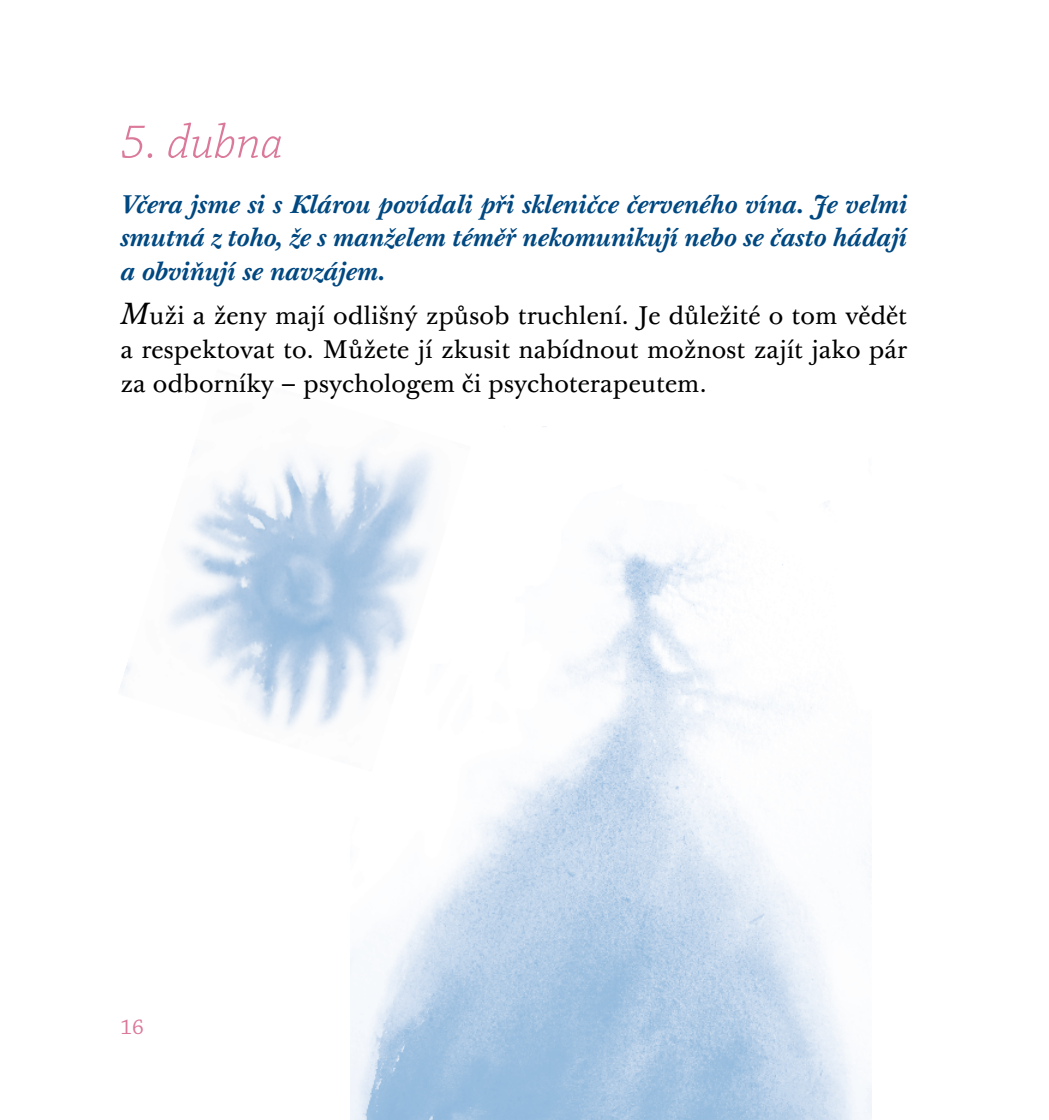
<style>
.page{position:relative;width:1049px;height:1120px;background:#fff}
.page>*{position:absolute;margin:0;border:0;box-sizing:border-box;transform-origin:0 0}
.t1{font:italic 300 50px "Chaparral Pro";color:#db799a}
.t2{font:25px/33.8px "Baskerville Ten Pro";color:#000;text-align:justify}
.t3{font:italic 700 25px/33.8px "Baskerville Ten Pro";color:#004881;text-align:justify}
.t4{font:22.5px "Chaparral Pro";color:#db799a}
.s1{font-style:italic;font-size:30px}
</style>
<div class="page">
<img style="left:351px;top:501px;width:521px;height:619px">
<img style="left:120px;top:451px;width:351px;height:321px">
<h1 class="t1" style="left:120px;top:115px;width:164px">5. dubna</h1>
<p class="t3" style="left:120px;top:188px;width:788px">Včera jsme si s Klárou povídali při skleničce červeného vína. Je velmi smutná z toho, že s manželem téměř nekomunikují nebo se často hádají a obviňují se navzájem.</p>
<p class="t2" style="left:120px;top:300px;width:788px"><span class="s1">M</span>uži a ženy mají odlišný způsob truchlení. Je důležité o tom vědět a respektovat to. Můžete jí zkusit nabídnout možnost zajít jako pár za odborníky – psychologem či psychoterapeutem.</p>
<p class="t4" style="left:120px;top:1014px;width:25px">16</p>
</div>
